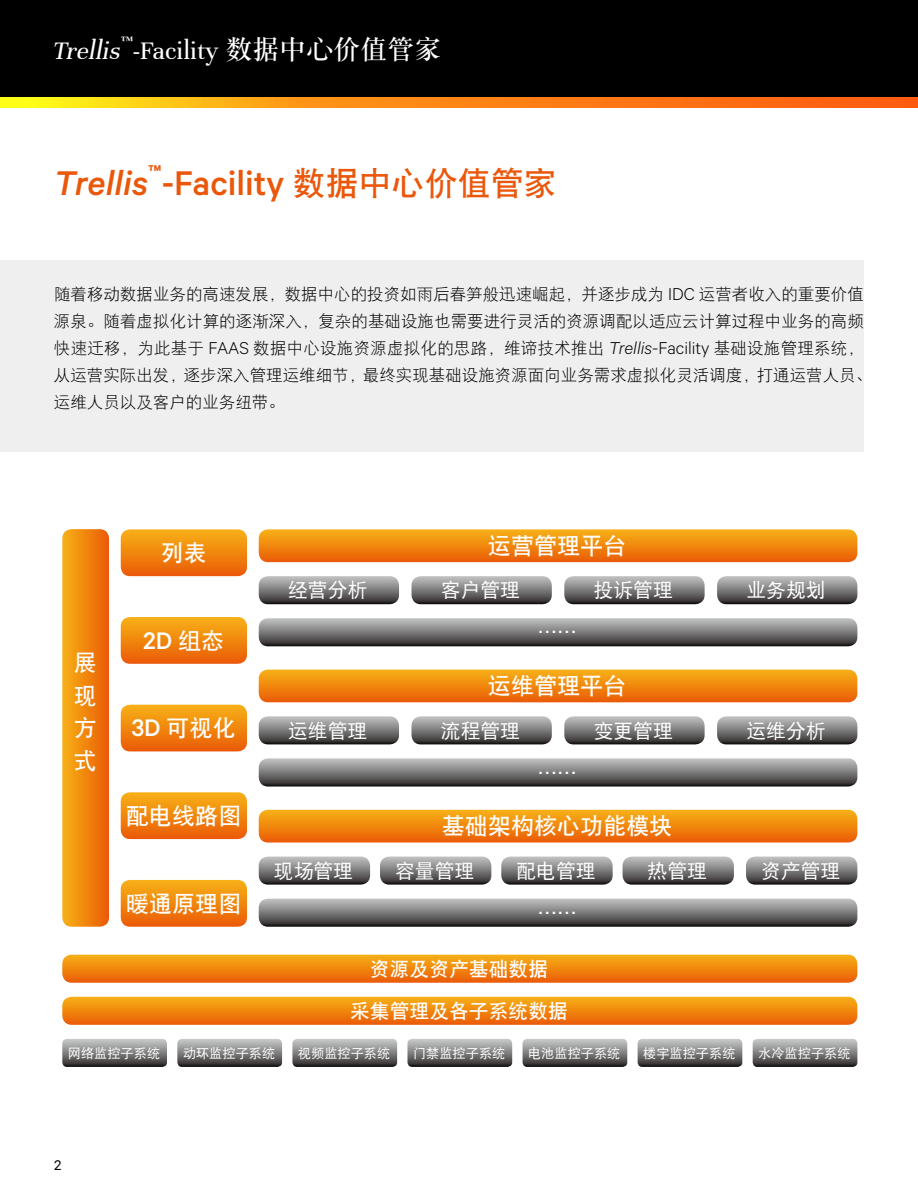
<style>
.page{position:relative;width:918px;height:1188px;background:#fff}
.page>*{position:absolute;margin:0;border:0;box-sizing:border-box;transform-origin:0 0}
.t1{font:500 33px "Calibre";color:#ea570a}
.t2{font:27px "Unna";color:#fff}
.t3{font:23.1px/32.4px "DFP Hei W7";color:#fff;text-align:justify}
.t4{font:500 23.1px "Calibre";color:#fff}
.t5{font:19.8px "DFP Hei W5";color:#fff}
.t6{font:19.8px/42.2px "DFP Hei W7";color:#fff;text-align:center}
.t7{font:500 19.2px "Calibre";color:#ea570a}
.t8{font:16.5px/27px "DFP Hei W3";color:#000}
.t9{font:15.75px "Unna";color:#fff}
.t10{font:13.5px "Calibre";color:#000}
.t11{font:13.2px "DFP Hei W5";color:#fff}
.s1{font-style:italic}
.s2{font-family:"DF Song GB W7"}
.s3{font-family:"DFP Hei W7";font-weight:400}
.s4{font-family:"Calibre";font-weight:300}
.s5{font-family:"Calibre";font-weight:300;font-style:italic}
.s6{font-family:"Calibre";font-weight:500}
</style>
<div class="page">
<div style="left:0;top:0;width:918px;height:98px;background:#000"></div>
<svg style="left:0;top:98px;width:918px;height:10px;background:#ff9314"></svg>
<div style="left:0;top:260px;width:864px;height:192px;background:#efefef"></div>
<svg style="left:62px;top:529px;width:47px;height:398px;background:#f08711"></svg>
<svg style="left:121px;top:529px;width:126px;height:47px;background:#f08813"></svg>
<svg style="left:259px;top:529px;width:598px;height:33px;background:#f08812"></svg>
<svg style="left:259px;top:576px;width:140px;height:28px;background:#7a7979"></svg>
<svg style="left:564px;top:576px;width:141px;height:28px;background:#7b7a7a"></svg>
<svg style="left:412px;top:576px;width:140px;height:28px;background:#7a797a"></svg>
<svg style="left:717px;top:576px;width:140px;height:28px;background:#7a797a"></svg>
<svg style="left:259px;top:618px;width:598px;height:28px;background:#797878"></svg>
<svg style="left:259px;top:716px;width:140px;height:28px;background:#7c7b7b"></svg>
<svg style="left:564px;top:716px;width:141px;height:28px;background:#7c7c7c"></svg>
<svg style="left:412px;top:716px;width:140px;height:28px;background:#7c7b7b"></svg>
<svg style="left:717px;top:716px;width:140px;height:28px;background:#7c7b7b"></svg>
<svg style="left:259px;top:670px;width:598px;height:32px;background:#f0860f"></svg>
<svg style="left:259px;top:758px;width:598px;height:29px;background:#7b7a7a"></svg>
<svg style="left:259px;top:857px;width:111px;height:28px;background:#7a7979"></svg>
<svg style="left:501px;top:857px;width:112px;height:28px;background:#7b7a7a"></svg>
<svg style="left:380px;top:857px;width:111px;height:28px;background:#7a7979"></svg>
<svg style="left:623px;top:857px;width:111px;height:28px;background:#7a7979"></svg>
<svg style="left:746px;top:857px;width:111px;height:28px;background:#7a7979"></svg>
<svg style="left:62px;top:1039px;width:105px;height:28px;background:#7c7b7b"></svg>
<svg style="left:292px;top:1039px;width:105px;height:28px;background:#7c7b7c"></svg>
<svg style="left:177px;top:1039px;width:105px;height:28px;background:#7c7b7c"></svg>
<svg style="left:407px;top:1039px;width:105px;height:28px;background:#7c7c7c"></svg>
<svg style="left:638px;top:1039px;width:104px;height:28px;background:#7b7b7b"></svg>
<svg style="left:523px;top:1039px;width:104px;height:28px;background:#7b7b7b"></svg>
<svg style="left:753px;top:1039px;width:104px;height:28px;background:#7b7b7b"></svg>
<svg style="left:259px;top:810px;width:598px;height:33px;background:#f08812"></svg>
<svg style="left:259px;top:899px;width:598px;height:28px;background:#777676"></svg>
<svg style="left:62px;top:955px;width:795px;height:28px;background:#f08711"></svg>
<svg style="left:62px;top:997px;width:795px;height:28px;background:#f08711"></svg>
<svg style="left:121px;top:617px;width:126px;height:47px;background:#f08712"></svg>
<svg style="left:121px;top:705px;width:126px;height:46px;background:#f08710"></svg>
<svg style="left:121px;top:792px;width:126px;height:47px;background:#f08812"></svg>
<svg style="left:121px;top:880px;width:126px;height:47px;background:#f08712"></svg>
<h2 class="t2" style="left:52px;top:35px;width:391px"><span class="s1">Trellis</span> -Facility <span class="s2">数据中心价值管家</span></h2>
<p class="t9" style="left:121px;top:32px;width:13px">™</p>
<p class="t7" style="left:148px;top:159px;width:15px">™</p>
<h1 class="t1" style="left:54px;top:161px;width:504px"><span class="s1">Trellis</span> -Facility <span class="s3">数据中心价值管家</span></h1>
<p class="t8" style="left:54px;top:280px;width:820px">随着移动数据业务的高速发展，数据中心的投资如雨后春笋般迅速崛起，并逐步成为 <span class="s4">IDC</span> 运营者收入的重要价值源泉。随着虚拟化计算的逐渐深入，复杂的基础设施也需要进行灵活的资源调配以适应云计算过程中业务的高频快速迁移，为此基于 <span class="s4">FAAS</span> 数据中心设施资源虚拟化的思路，维谛技术推出 <span class="s5">Trellis</span><span class="s4">-Facility</span> 基础设施管理系统，从运营实际出发，逐步深入管理运维细节，最终实现基础设施资源面向业务需求虚拟化灵活调度，打通运营人员、运维人员以及客户的业务纽带。</p>
<h3 class="t3" style="left:74px;top:647px;width:25px">展现方式</h3>
<h3 class="t3" style="left:161px;top:537px;width:48px">列表</h3>
<h3 class="t3" style="left:488px;top:530px;width:140px">运营管理平台</h3>
<p class="t5" style="left:288px;top:580px;width:81px">经营分析</p>
<p class="t5" style="left:441px;top:580px;width:81px">客户管理</p>
<p class="t5" style="left:594px;top:580px;width:81px">投诉管理</p>
<p class="t5" style="left:746px;top:580px;width:81px">业务规划</p>
<p class="t5" style="left:537px;top:622px;width:41px">……</p>
<h3 class="t4" style="left:143px;top:625px;width:83px">2D <span class="s3">组态</span></h3>
<h3 class="t3" style="left:132px;top:712px;width:106px"><span class="s6">3D</span> 可视化</h3>
<h3 class="t3" style="left:126px;top:799px;width:117px">配电线路图</h3>
<h3 class="t3" style="left:126px;top:887px;width:117px">暖通原理图</h3>
<h3 class="t3" style="left:488px;top:670px;width:140px">运维管理平台</h3>
<p class="t5" style="left:288px;top:720px;width:81px">运维管理</p>
<p class="t5" style="left:441px;top:720px;width:81px">流程管理</p>
<p class="t5" style="left:594px;top:720px;width:81px">变更管理</p>
<p class="t5" style="left:746px;top:720px;width:81px">运维分析</p>
<p class="t5" style="left:537px;top:763px;width:41px">……</p>
<h3 class="t3" style="left:442px;top:810px;width:233px">基础架构核心功能模块</h3>
<p class="t5" style="left:274px;top:861px;width:81px">现场管理</p>
<p class="t5" style="left:395px;top:861px;width:81px">容量管理</p>
<p class="t5" style="left:516px;top:861px;width:81px">配电管理</p>
<p class="t5" style="left:648px;top:861px;width:61px">热管理</p>
<p class="t5" style="left:761px;top:861px;width:81px">资产管理</p>
<p class="t5" style="left:537px;top:903px;width:41px">……</p>
<p class="t6" style="left:350px;top:948px;width:219px">资源及资产基础数据<br>采集管理及各子系统数据</p>
<p class="t11" style="left:68px;top:1046px;width:94px">网络监控子系统</p>
<p class="t11" style="left:183px;top:1046px;width:94px">动环监控子系统</p>
<p class="t11" style="left:298px;top:1046px;width:94px">视频监控子系统</p>
<p class="t11" style="left:413px;top:1046px;width:94px">门禁监控子系统</p>
<p class="t11" style="left:528px;top:1046px;width:94px">电池监控子系统</p>
<p class="t11" style="left:643px;top:1046px;width:94px">楼宇监控子系统</p>
<p class="t11" style="left:758px;top:1046px;width:94px">水冷监控子系统</p>
<p class="t10" style="left:54px;top:1156px;width:9px">2</p>
</div>
